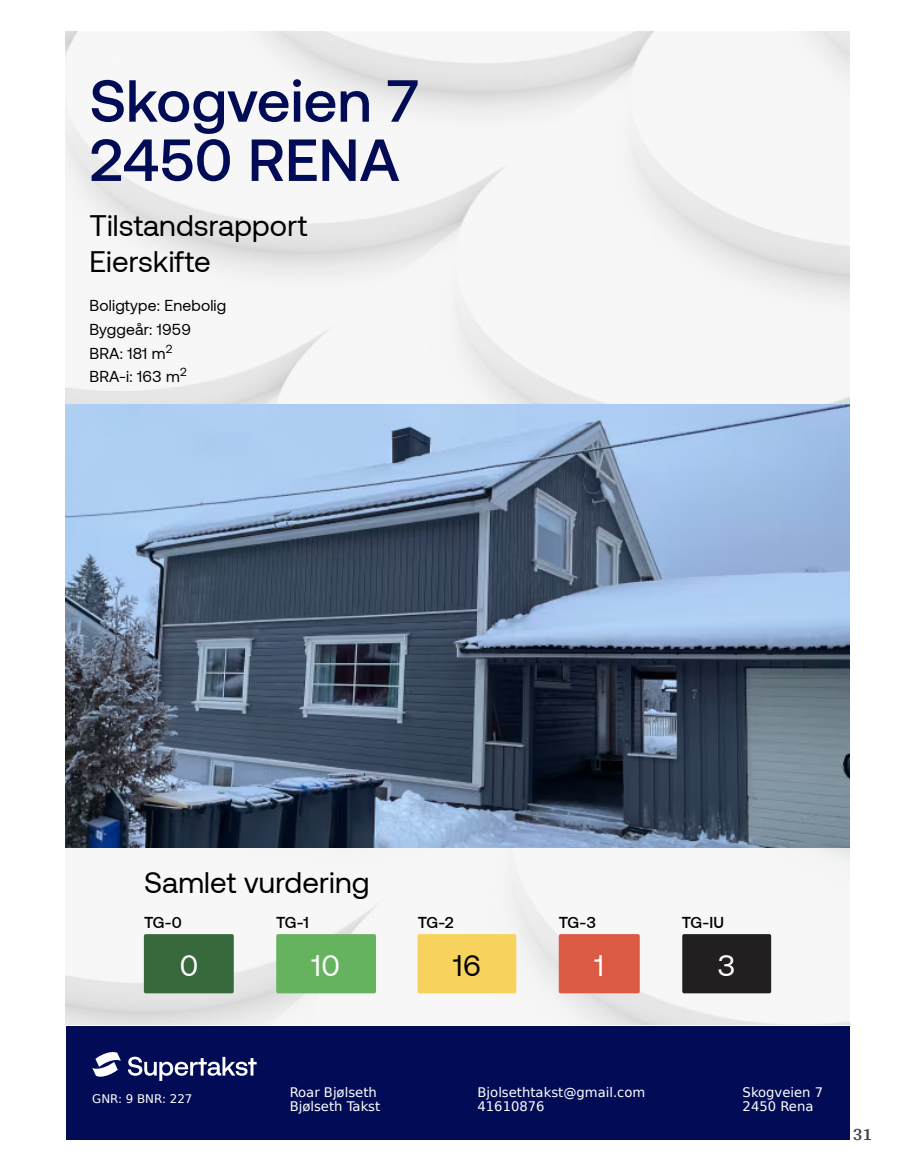
<style>
.page{position:relative;width:915px;height:1172px;background:#fff}
.page>*{position:absolute;margin:0;border:0;box-sizing:border-box;transform-origin:0 0}
.t1{font:500 59.25px/59.2px "Aeonik";letter-spacing:.005em;color:#020c56}
.t2{font:29.55px/35.5px "Aeonik";letter-spacing:.005em;color:#000}
.t3{font:29.55px "Aeonik";color:#fff}
.t4{font:700 18px "Arya";color:#414749}
.t5{font:15.75px/23.7px "Aeonik";letter-spacing:.01em;color:#000}
.t6{font:500 15.75px "Aeonik";letter-spacing:-.04em;color:#000}
.t7{font:13.2px/14.5px "DejaVu Sans";color:#fff}
.t8{font:11.85px "DejaVu Sans";color:#fff}
.t9{font:11.85px "Aeonik";color:#000}
</style>
<div class="page">
<div style="left:66px;top:1025px;width:782px;height:114px;background:#020c56"></div>
<svg style="left:128px;top:1057px;width:128px;height:24px"></svg>
<svg style="left:92px;top:1052px;width:29px;height:25px"></svg>
<img style="left:66px;top:32px;width:782px;height:993px">
<div style="left:144px;top:934px;width:90px;height:59px;background:#38693d"></div>
<div style="left:276px;top:934px;width:100px;height:59px;background:#66b35f"></div>
<div style="left:417px;top:934px;width:99px;height:59px;background:#f7d25d"></div>
<div style="left:558px;top:934px;width:81px;height:59px;background:#db5a44"></div>
<div style="left:682px;top:934px;width:88px;height:59px;background:#221f20"></div>
<img style="left:66px;top:404px;width:782px;height:443px">
<h1 class="t1" style="left:89px;top:71px;width:331px">Skogveien 7<br>2450 RENA</h1>
<h2 class="t2" style="left:89px;top:208px;width:219px">Tilstandsrapport<br>Eierskifte</h2>
<p class="t5" style="left:89px;top:294px;width:138px">Boligtype: Enebolig<br>Byggeår: 1959<br>BRA: 181 m<br>BRA-i: 163 m</p>
<p class="t9" style="left:166px;top:342px;width:8px">2</p>
<p class="t9" style="left:180px;top:366px;width:8px">2</p>
<h2 class="t2" style="left:144px;top:865px;width:227px">Samlet vurdering</h2>
<p class="t6" style="left:144px;top:914px;width:39px">TG-0</p>
<h2 class="t3" style="left:180px;top:949px;width:20px">0</h2>
<p class="t6" style="left:276px;top:914px;width:34px">TG-1</p>
<h2 class="t3" style="left:311px;top:949px;width:30px">10</h2>
<p class="t6" style="left:417px;top:914px;width:38px">TG-2</p>
<h2 class="t2" style="left:453px;top:947px;width:29px">16</h2>
<p class="t6" style="left:558px;top:914px;width:39px">TG-3</p>
<h2 class="t3" style="left:594px;top:949px;width:11px">1</h2>
<p class="t6" style="left:681px;top:914px;width:44px">TG-IU</p>
<h2 class="t3" style="left:717px;top:949px;width:19px">3</h2>
<p class="t8" style="left:92px;top:1088px;width:102px">GNR: 9 BNR: 227</p>
<p class="t7" style="left:289px;top:1084px;width:92px">Roar Bjølseth<br>Bjølseth Takst</p>
<p class="t7" style="left:477px;top:1084px;width:169px">Bjolsethtakst@gmail.com<br>41610876</p>
<p class="t7" style="left:742px;top:1084px;width:82px">Skogveien 7<br>2450 Rena</p>
<h3 class="t4" style="left:852px;top:1123px;width:21px">31</h3>
</div>
